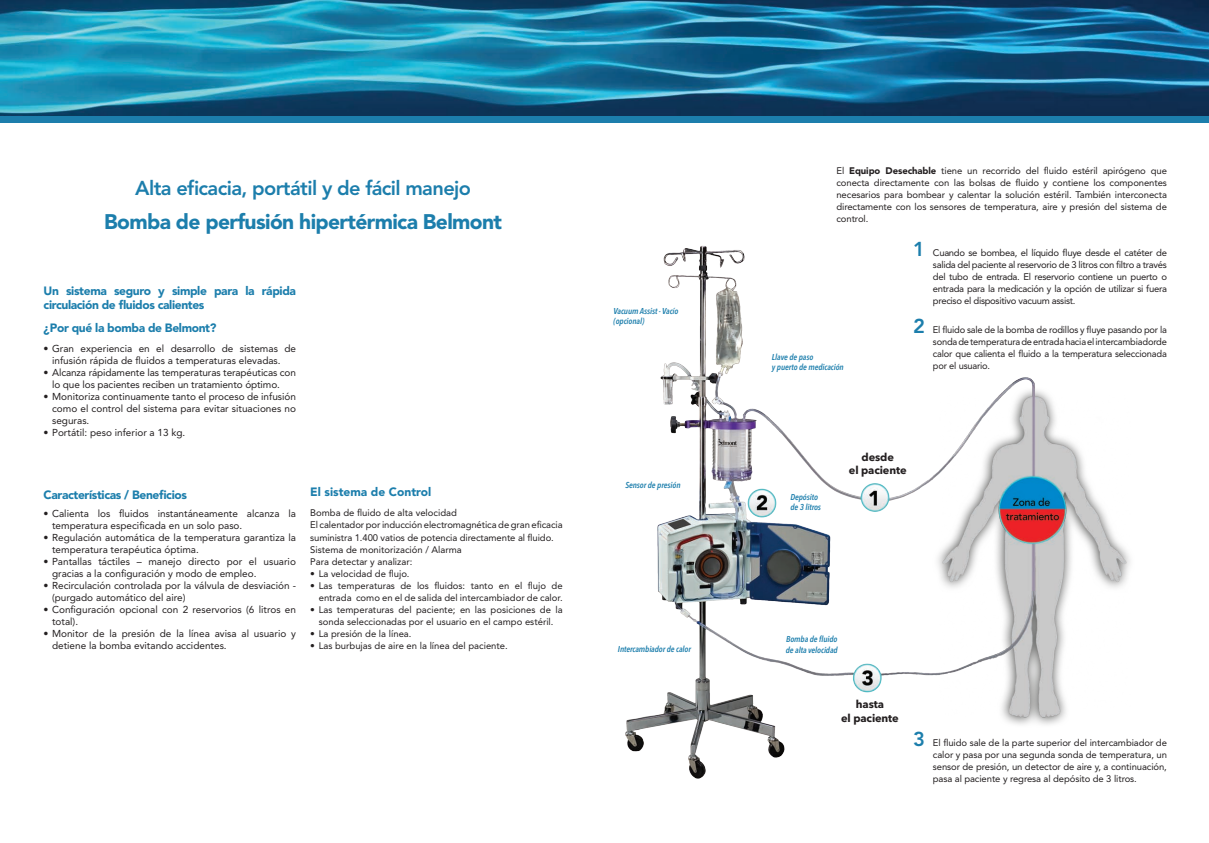
<style>
.page{position:relative;width:1209px;height:843px;background:#fff}
.page>*{position:absolute;margin:0;border:0;box-sizing:border-box;transform-origin:0 0}
.t1{font:900 21px "Avenir LT Std";letter-spacing:-.03em;color:#1c7eac}
.t2{font:800 20px "Avenir LT Std";letter-spacing:-.03em;color:#1c7eac}
.t3{font:900 12px/14.4px "Avenir LT Std";letter-spacing:-.03em;color:#1c7eac}
.t4{font:900 12px "Avenir LT Std";color:#1c7eac}
.t5{font:700 11px/13.2px "Avenir Next LT Pro";letter-spacing:-.01em;color:#231f20;text-align:center}
.t6{font:10px/12px "Avenir LT Std";color:#231f20}
.t7{font:9.5px/12px "Avenir LT Std";color:#231f20;text-align:justify}
.t8{font:italic 600 condensed 8.5px/10.2px "Avenir Next LT Pro";letter-spacing:-.01em;color:#1c7eac}
.s1{font-weight:900}
.s2{font-weight:800;font-size:20px;color:#1c7eac}
</style>
<div class="page">
<img style="left:625px;top:245px;width:505px;height:534px">
<div style="left:0;top:115px;width:1208px;height:7px;background:#1c7eac"></div>
<img style="left:0;top:0;width:1208px;height:115px">
<h2 class="t2" style="left:135px;top:176px;width:337px">Alta eficacia, portátil y de fácil manejo</h2>
<h1 class="t1" style="left:104px;top:209px;width:399px">Bomba de perfusión hipertérmica Belmont</h1>
<p class="t3" style="left:44px;top:283px;width:254px">Un sistema seguro y simple para la rápida circulación de fluidos calientes</p>
<p class="t3" style="left:44px;top:320px;width:174px">¿Por qué la bomba de Belmont?</p>
<p class="t6" style="left:52px;top:343px;width:245px;text-indent:-9px">• Gran experiencia en el desarrollo de sistemas de infusión rápida de fluidos a temperaturas elevadas.</p>
<p class="t6" style="left:52px;top:367px;width:245px;text-indent:-9px">• Alcanza rápidamente las temperaturas terapéuticas con lo que los pacientes reciben un tratamiento óptimo.</p>
<p class="t6" style="left:52px;top:391px;width:245px;text-align:justify;text-indent:-9px">• Monitoriza continuamente tanto el proceso de infusión como el control del sistema para evitar situaciones no seguras.</p>
<p class="t6" style="left:44px;top:427px;width:143px">• Portátil: peso inferior a 13 kg.</p>
<p class="t3" style="left:44px;top:487px;width:145px">Características / Beneficios</p>
<p class="t6" style="left:52px;top:507px;width:245px;text-indent:-8px">• Calienta los fluidos instantáneamente alcanza la temperatura especificada en un solo paso.</p>
<p class="t6" style="left:52px;top:531px;width:245px;text-indent:-8px">• Regulación automática de la temperatura garantiza la temperatura terapéutica óptima.</p>
<p class="t6" style="left:52px;top:555px;width:245px;text-indent:-8px">• Pantallas táctiles – manejo directo por el usuario gracias a la configuración y modo de empleo.</p>
<p class="t6" style="left:52px;top:579px;width:245px;text-indent:-9px">• Recirculación controlada por la válvula de desviación - (purgado automático del aire)</p>
<p class="t6" style="left:52px;top:603px;width:245px;text-indent:-9px">• Configuración opcional con 2 reservorios (6 litros en total).</p>
<p class="t6" style="left:52px;top:627px;width:245px;text-indent:-8px">• Monitor de la presión de la línea avisa al usuario y detiene la bomba evitando accidentes.</p>
<p class="t4" style="left:310px;top:484px;width:123px">El sistema de Control</p>
<p class="t7" style="left:310px;top:507px;width:254px;text-align:left">Bomba de fluido de alta velocidad<br>El calentador por inducción electromagnética de gran eficacia suministra 1.400 vatios de potencia directamente al fluido.<br>Sistema de monitorización / Alarma<br>Para detectar y analizar:</p>
<p class="t7" style="left:310px;top:567px;width:101px">• La velocidad de flujo.</p>
<p class="t7" style="left:310px;top:579px;width:254px;text-align:right">• Las temperaturas de los fluidos: tanto en el flujo de entrada como en el de salida del intercambiador de calor.</p>
<p class="t7" style="left:310px;top:603px;width:254px;text-align:center">• Las temperaturas del paciente; en las posiciones de la sonda seleccionadas por el usuario en el campo estéril.</p>
<p class="t7" style="left:310px;top:627px;width:103px">• La presión de la línea.</p>
<p class="t7" style="left:310px;top:639px;width:199px">• Las burbujas de aire en la línea del paciente.</p>
<p class="t8" style="left:613px;top:305px;width:66px">Vacuum Assist - Vacío (opcional)</p>
<p class="t8" style="left:625px;top:479px;width:57px">Sensor de presión</p>
<p class="t7" style="left:836px;top:165px;width:332px">El <span class="s1">Equipo Desechable</span> tiene un recorrido del fluido estéril apirógeno que conecta directamente con las bolsas de fluido y contiene los componentes necesarios para bombear y calentar la solución estéril. También interconecta directamente con los sensores de temperatura, aire y presión del sistema de control.</p>
<p class="t7" style="left:932px;top:246px;width:235px;text-indent:-20px"><span class="s2">1</span> Cuando se bombea, el líquido fluye desde el catéter de salida del paciente al reservorio de 3 litros con filtro a través del tubo de entrada. El reservorio contiene un puerto o entrada para la medicación y la opción de utilizar si fuera preciso el dispositivo vacuum assist.</p>
<p class="t7" style="left:932px;top:324px;width:235px;text-indent:-20px"><span class="s2">2</span> El fluido sale de la bomba de rodillos y fluye pasando por la sonda de temperatura de entrada hacia el intercambiadorde calor que calienta el fluido a la temperatura seleccionada por el usuario.</p>
<p class="t8" style="left:771px;top:351px;width:73px">Llave de paso<br>y puerto de medicación</p>
<p class="t8" style="left:790px;top:491px;width:32px">Depósito de 3 litros</p>
<p class="t5" style="left:848px;top:450px;width:59px">desde<br>el paciente</p>
<p class="t8" style="left:786px;top:634px;width:53px">Bomba de fluido</p>
<p class="t8" style="left:617px;top:644px;width:75px">Intercambiador de calor</p>
<p class="t8" style="left:785px;top:644px;width:53px">de alta velocidad</p>
<p class="t5" style="left:840px;top:697px;width:59px">hasta<br>el paciente</p>
<p class="t7" style="left:932px;top:736px;width:235px;text-indent:-20px"><span class="s2">3</span> El fluido sale de la parte superior del intercambiador de calor y pasa por una segunda sonda de temperatura, un sensor de presión, un detector de aire y, a continuación, pasa al paciente y regresa al depósito de 3 litros.</p>
</div>
